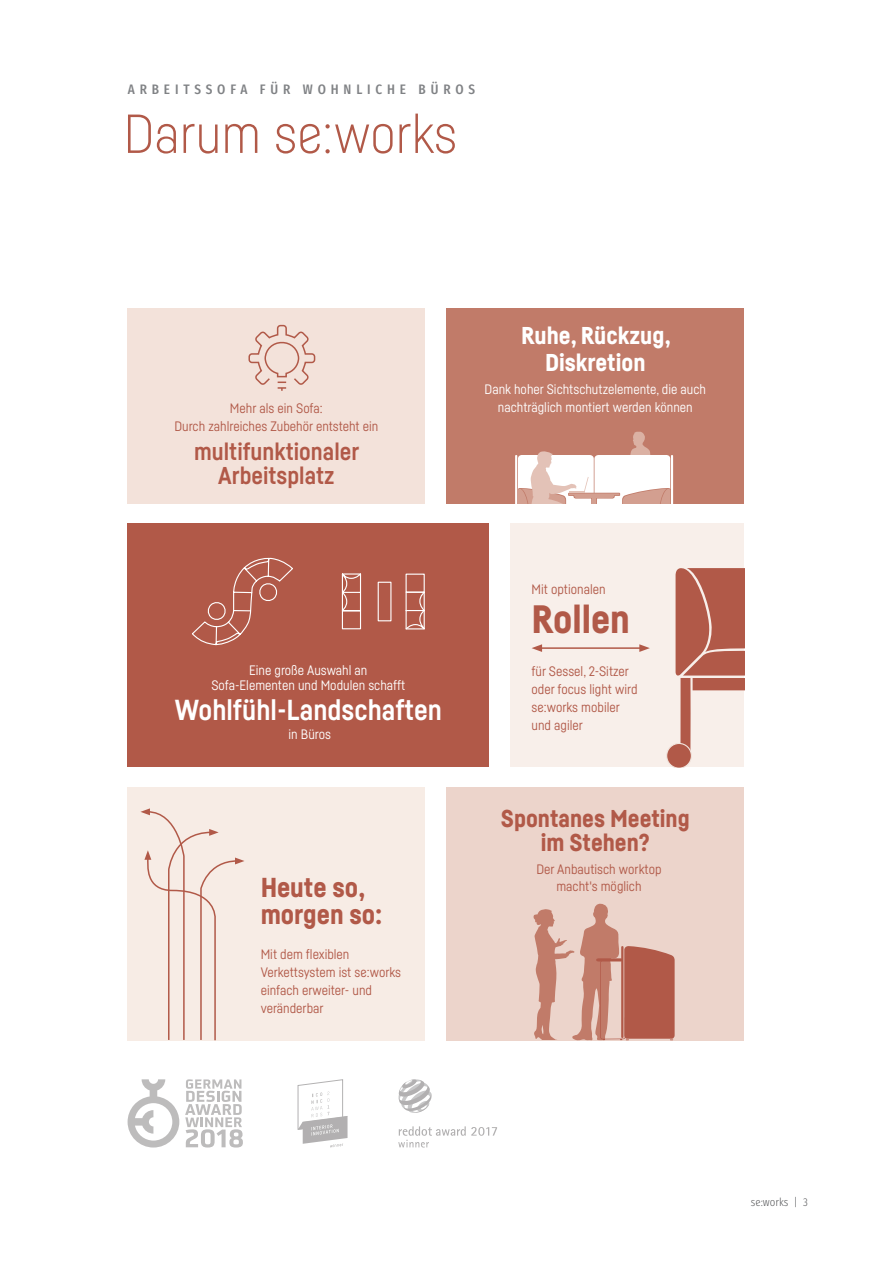
<style>
.page{position:relative;width:893px;height:1263px;background:#fff}
.page>*{position:absolute;margin:0;border:0;box-sizing:border-box;transform-origin:0 0}
.t1{font:300 54px "Sedus Sans";color:#b15948}
.t2{font:900 39px "Sedus Sans";color:#b15948}
.t3{font:700 28.5px "Sedus Sans";color:#fff}
.t4{font:900 27px/27px "Sedus Sans";color:#b15948}
.t5{font:700 24px/24px "Sedus Sans";color:#b15948;text-align:center}
.t6{font:900 24px/24px "Sedus Sans";color:#b15948;text-align:center}
.t7{font:900 24px/27px "Sedus Sans";color:#fff;text-align:center}
.t8{font:13.5px/18px "Sedus Sans";color:#b15948}
.t9{font:13.5px/18px "Sedus Sans";color:#fff;text-align:center}
.t10{font:700 13.5px "Sedus Text Condensed";letter-spacing:.36em;color:#808285}
.t11{font:300 11.25px "Sedus Text Condensed";color:#57585a}
</style>
<div class="page">
<div style="left:446px;top:787px;width:298px;height:253px;background:#ecd4cb"></div>
<div style="left:446px;top:309px;width:298px;height:195px;background:#c17b69"></div>
<div style="left:128px;top:309px;width:297px;height:195px;background:#f3e2da"></div>
<div style="left:128px;top:523px;width:361px;height:244px;background:#b15948"></div>
<div style="left:128px;top:787px;width:297px;height:253px;background:#f7ece5"></div>
<div style="left:510px;top:523px;width:234px;height:244px;background:#f8efea"></div>
<svg style="left:341px;top:573px;width:84px;height:57px"></svg>
<svg style="left:192px;top:557px;width:101px;height:89px"></svg>
<svg style="left:248px;top:324px;width:68px;height:67px"></svg>
<svg style="left:398px;top:1079px;width:34px;height:34px"></svg>
<svg style="left:398px;top:1126px;width:99px;height:21px"></svg>
<svg style="left:297px;top:1079px;width:51px;height:68px"></svg>
<svg style="left:128px;top:1079px;width:51px;height:68px"></svg>
<svg style="left:185px;top:1079px;width:58px;height:68px"></svg>
<svg style="left:515px;top:432px;width:158px;height:72px"></svg>
<svg style="left:666px;top:568px;width:78px;height:199px"></svg>
<hr style="left:540px;top:647px;width:102px;height:2px;background:#b15948">
<svg style="left:532px;top:644px;width:10px;height:8px"></svg>
<svg style="left:639px;top:644px;width:11px;height:8px"></svg>
<svg style="left:533px;top:903px;width:142px;height:138px"></svg>
<svg style="left:140px;top:808px;width:104px;height:233px"></svg>
<p class="t10" style="left:128px;top:77px;width:349px">ARBEITSSOFA FÜR WOHNLICHE BÜROS</p>
<h1 class="t1" style="left:123px;top:101px;width:335px">Darum se:works</h1>
<p class="t8" style="left:174px;top:399px;width:206px;text-align:center">Mehr als ein Sofa:<br>Durch zahlreiches Zubehör entsteht ein</p>
<h3 class="t5" style="left:194px;top:439px;width:167px">multifunktionaler<br>Arbeitsplatz</h3>
<p class="t9" style="left:211px;top:662px;width:195px;line-height:15px">Eine große Auswahl an<br>Sofa-Elementen und Modulen schafft</p>
<h3 class="t3" style="left:175px;top:692px;width:269px">Wohlfühl-Landschaften</h3>
<p class="t9" style="left:289px;top:725px;width:44px">in Büros</p>
<h3 class="t4" style="left:261px;top:873px;width:123px">Heute so, morgen so:</h3>
<p class="t8" style="left:261px;top:945px;width:142px">Mit dem flexiblen<br>Verkettsystem ist se:works einfach erweiter- und veränderbar</p>
<h3 class="t7" style="left:521px;top:322px;width:151px">Ruhe, Rückzug,<br>Diskretion</h3>
<p class="t9" style="left:485px;top:380px;width:223px">Dank hoher Sichtschutzelemente, die auch nachträglich montiert werden können</p>
<p class="t8" style="left:531px;top:580px;width:76px">Mit optionalen</p>
<h2 class="t2" style="left:531px;top:595px;width:100px">Rollen</h2>
<p class="t8" style="left:531px;top:662px;width:108px">für Sessel, 2-Sitzer oder focus light wird se:works mobiler und agiler</p>
<h3 class="t6" style="left:501px;top:806px;width:190px">Spontanes Meeting im Stehen?</h3>
<p class="t8" style="left:536px;top:861px;width:127px;line-height:16.5px;text-align:center">Der Anbautisch worktop macht's möglich</p>
<p class="t11" style="left:751px;top:1192px;width:58px">se:works | 3</p>
</div>
